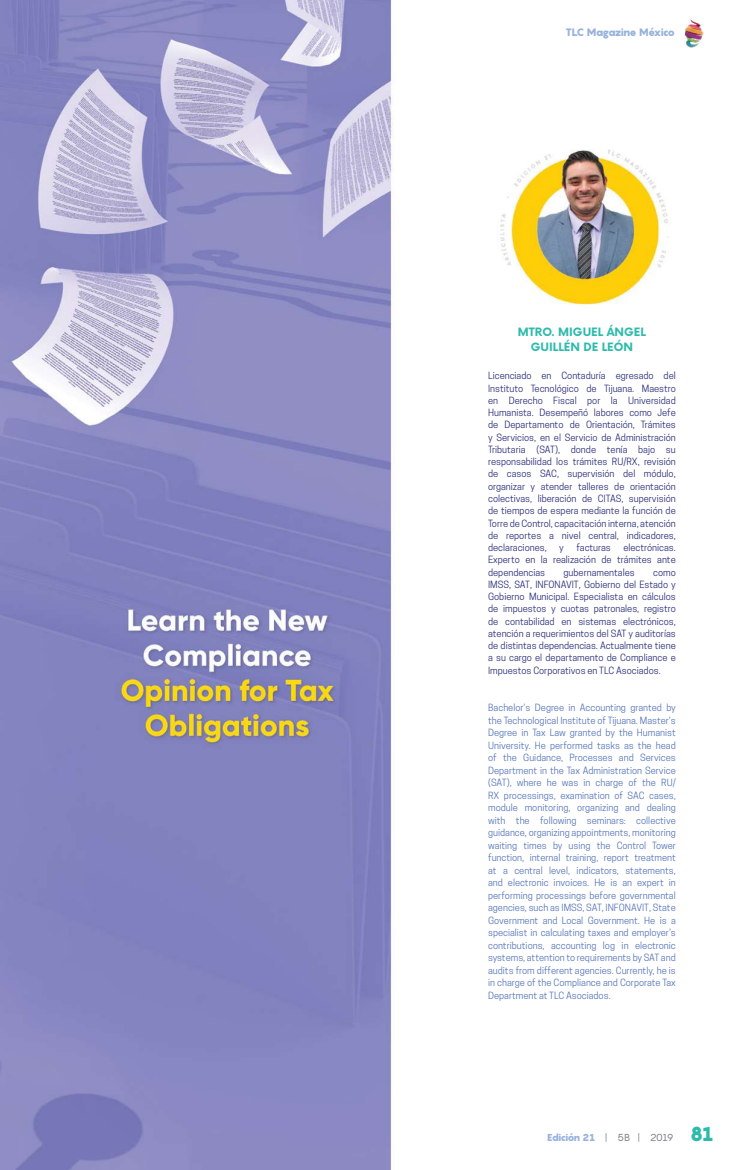
<style>
.page{position:relative;width:745px;height:1170px;background:#fff}
.page>*{position:absolute;margin:0;border:0;box-sizing:border-box;transform-origin:0 0}
.t1{font:700 11.25px/15px "Now";color:#2cbbab;text-align:center}
.t2{font:900 10.62px "Pangram";letter-spacing:-.09em;color:#98b3dd}
.t3{font:900 10px "Pangram";letter-spacing:-.08em;color:#98b3dd}
.t4{font:9.38px/12.2px "Cooper Hewitt";color:#2b2e7a;text-align:justify}
.t5{font:9.38px/12.5px "Cooper Hewitt";color:#5776ba;text-align:justify}
.s1{font-weight:400;color:#808285}
.s2{font-size:20px;color:#2cbbab}
</style>
<div class="page">
<img style="left:685px;top:19px;width:19px;height:28px">
<img style="left:0;top:0;width:395px;height:1169px">
<img style="left:500px;top:149px;width:169px;height:156px">
<p class="t2" style="left:565px;top:25px;width:111px">TLC Magazine México</p>
<p class="t1" style="left:517px;top:324px;width:129px">MTRO. MIGUEL ÁNGEL<br>GUILLÉN DE LEÓN</p>
<p class="t4" style="left:488px;top:370px;width:189px">Licenciado en Contaduría egresado del Instituto Tecnológico de Tijuana. Maestro en Derecho Fiscal por la Universidad Humanista. Desempeñó labores como Jefe de Departamento de Orientación, Trámites y Servicios, en el Servicio de Administración Tributaria (SAT), donde tenía bajo su responsabilidad los trámites RU/RX, revisión de casos SAC, supervisión del módulo, organizar y atender talleres de orientación colectivas, liberación de CITAS, supervisión de tiempos de espera mediante la función de Torre de Control, capacitación interna, atención de reportes a nivel central, indicadores, declaraciones,</p>
<p class="t4" style="left:559px;top:541px;width:6px">y</p>
<p class="t4" style="left:576px;top:541px;width:36px">facturas</p>
<p class="t4" style="left:488px;top:541px;width:189px;text-indent:135px">electrónicas.<br>Experto en la realización de trámites ante dependencias</p>
<p class="t4" style="left:563px;top:566px;width:73px">gubernamentales</p>
<p class="t4" style="left:488px;top:566px;width:189px;text-indent:165px">como IMSS, SAT, INFONAVIT, Gobierno del Estado y Gobierno Municipal. Especialista en cálculos de impuestos y cuotas patronales, registro de contabilidad en sistemas electrónicos, atención a requerimientos del SAT y auditorías de distintas dependencias. Actualmente tiene a su cargo el departamento de Compliance e Impuestos Corporativos en TLC Asociados.</p>
<p class="t5" style="left:488px;top:701px;width:189px">Bachelor’s Degree in Accounting granted by the Technological Institute of Tijuana. Master’s Degree in Tax Law granted by the Humanist University. He performed tasks as the head of the Guidance, Processes and Services Department in the Tax Administration Service (SAT), where he was in charge of the RU/ RX processings, examination of SAC cases, module monitoring, organizing and dealing with the following seminars: collective guidance, organizing appointments, monitoring waiting times by using the Control Tower function, internal training, report treatment at a central level, indicators, statements, and electronic invoices. He is an expert in performing processings before governmental agencies, such as IMSS, SAT, INFONAVIT, State Government and Local Government. He is a specialist in calculating taxes and employer’s contributions, accounting log in electronic systems, attention to requirements by SAT and audits from different agencies. Currently, he is in charge of the Compliance and Corporate Tax Department at TLC Asociados.</p>
<p class="t3" style="left:546px;top:1130px;width:168px">Edición 21 <span class="s1">| 5B | 2019</span> <span class="s2">81</span></p>
</div>
